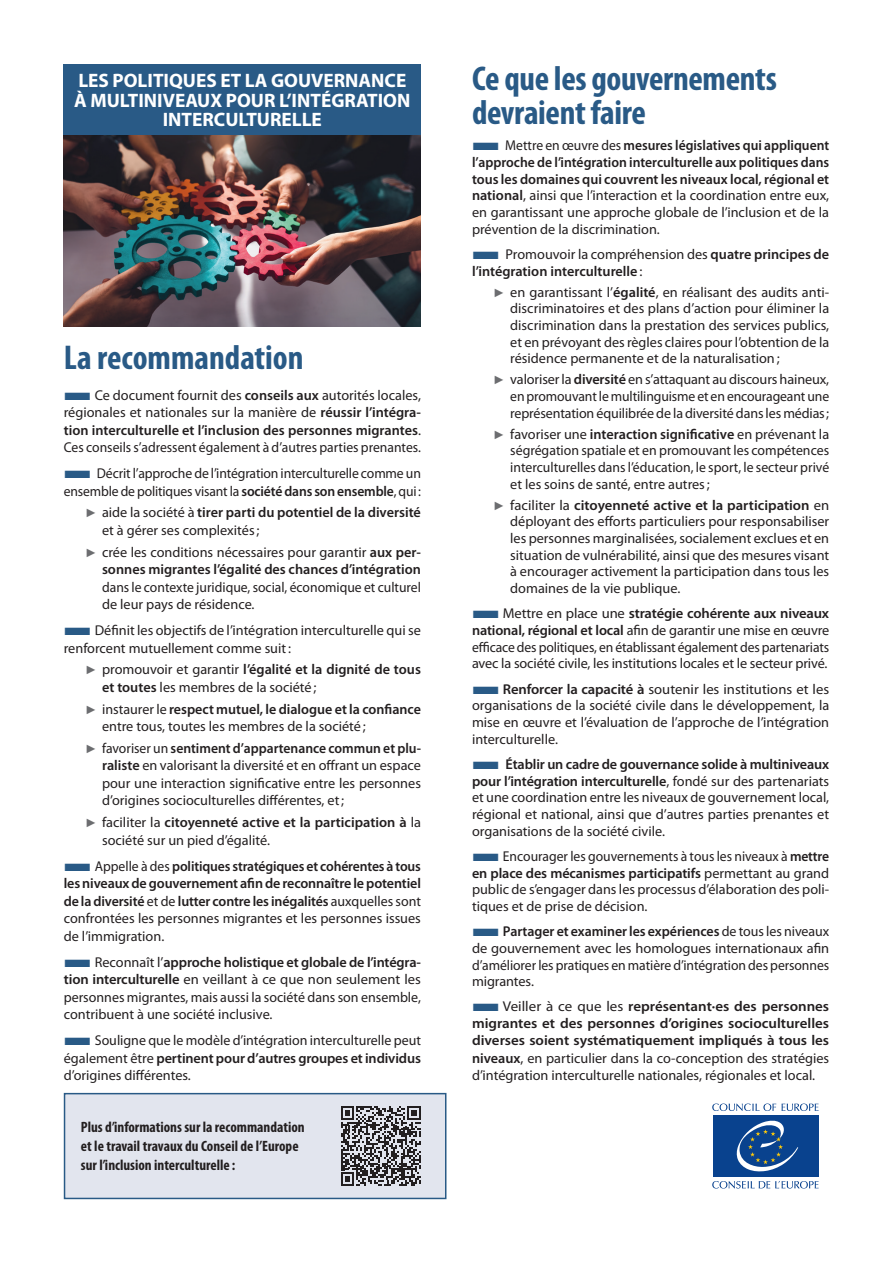
<style>
.page{position:relative;width:893px;height:1263px;background:#fff}
.page>*{position:absolute;margin:0;border:0;box-sizing:border-box;transform-origin:0 0}
.t1{font:700 condensed 34.5px/34.7px "Myriad Pro";letter-spacing:-.01em;color:#295a86}
.t2{font:700 19.5px/19.5px "Myriad Pro";color:#fff;text-align:center}
.t3{font:700 condensed 15px/18.8px "Myriad Pro";color:#231f20}
.t4{font:14.25px/16.6px "Myriad Pro";color:#231f20;text-align:justify}
.t5{font:14.25px/17.5px "Myriad Pro";color:#231f20;scale:.96 1}
.t6{font:600 14.25px/16.6px "Myriad Pro";color:#231f20;text-align:justify;scale:.96 1}
.t7{font:600 14.25px/17.2px "Myriad Pro";color:#231f20;text-align:justify;scale:1.05 1}
.t8{font:600 14.25px/17.5px "Myriad Pro";color:#231f20;text-align:right}
.s1{color:#295a86}
.s2{font-weight:600}
.s3{font-family:"Arial";font-size:12px;color:#6c6d70}
.s4{font-family:"Arial";font-weight:400;font-size:12px;color:#6c6d70}
.s5{font-weight:400}
</style>
<div class="page">
<svg style="left:712px;top:1103px;width:107px;height:8px"></svg>
<svg style="left:712px;top:1181px;width:107px;height:7px"></svg>
<div style="left:713px;top:1115px;width:105px;height:62px;background:#09428e"></div>
<svg style="left:736px;top:1120px;width:62px;height:52px"></svg>
<div style="left:64px;top:64px;width:357px;height:71px;background:#295a86"></div>
<img style="left:64px;top:135px;width:357px;height:191px">
<div style="left:64px;top:1093px;width:382px;height:106px;background:#e2e5ee;border:2px solid #295a86"></div>
<svg style="left:341px;top:1106px;width:80px;height:80px"></svg>
<h2 class="t2" style="left:74px;top:70px;width:338px">LES POLITIQUES ET LA GOUVERNANCE<br>À MULTINIVEAUX POUR L’INTÉGRATION<br>INTERCULTURELLE</h2>
<h1 class="t1" style="left:64px;top:340px;width:241px">La recommandation</h1>
<p class="t4" style="left:64px;top:386px;width:359px;line-height:17.5px"><span class="s1">■</span>Ce document fournit des <span class="s2">conseils aux</span> autorités locales, régionales et nationales sur la manière de <span class="s2">réussir l’intégra&shy;tion interculturelle et l’inclusion des personnes migrantes</span>.<br>Ces conseils s’adressent également à d’autres parties prenantes.</p>
<p class="t5" style="left:64px;top:464px;width:374px"><span class="s1">■</span> Décrit l’approche de l’intégration interculturelle comme un ensemble de politiques visant la <span class="s2">société dans son ensemble</span>, qui:</p>
<p class="t4" style="left:102px;top:503px;width:320px;line-height:17.5px;text-indent:-17px"><span class="s3">►</span> aide la société à <span class="s2">tirer parti du potentiel de la diversité </span>et à gérer ses complexités;</p>
<p class="t8" style="left:85px;top:543px;width:337px"><span class="s4">►</span> <span class="s5">crée les conditions nécessaires pour garantir</span> aux per&shy;sonnes migrantes l’égalité des chances d’intégration</p>
<p class="t5" style="left:102px;top:578px;width:334px">dans le contexte juridique, social, économique et culturel de leur pays de résidence.</p>
<p class="t4" style="left:64px;top:621px;width:359px;line-height:17.5px"><span class="s1">■</span>Définit les objectifs de l’intégration interculturelle qui se renforcent mutuellement comme suit:</p>
<p class="t4" style="left:102px;top:660px;width:320px;line-height:17.5px;text-indent:-17px"><span class="s3">►</span> promouvoir et garantir <span class="s2">l’égalité et la dignité de tous et toutes</span> les membres de la société;</p>
<p class="t4" style="left:102px;top:700px;width:320px;line-height:17.5px;text-indent:-17px"><span class="s3">►</span> instaurer le <span class="s2">respect mutuel, le dialogue et la confiance </span>entre tous, toutes les membres de la société;</p>
<p class="t5" style="left:102px;top:739px;width:334px;text-align:justify;text-indent:-17px"><span class="s3">►</span> favoriser un <span class="s2">sentiment d’appartenance commun et plu&shy;raliste</span> en valorisant la diversité et en offrant un espace pour une interaction significative entre les personnes d’origines socioculturelles différentes, et;</p>
<p class="t4" style="left:102px;top:813px;width:320px;line-height:17.5px;text-indent:-17px"><span class="s3">►</span> faciliter la <span class="s2">citoyenneté active et la participation à</span> la société sur un pied d’égalité.</p>
<p class="t6" style="left:64px;top:857px;width:374px;line-height:17.5px"><span class="s1">■</span><span class="s5">Appelle à des</span> politiques stratégiques et cohérentes à tous les niveaux de gouvernement afin de reconnaître le potentiel de la diversité <span class="s5">et de</span> lutter contre les inégalités <span class="s5">auxquelles sont confrontées les personnes migrantes et les personnes issues de l’immigration.</span></p>
<p class="t4" style="left:64px;top:953px;width:359px;line-height:17.5px"><span class="s1">■</span>Reconnaît l’<span class="s2">approche holistique et globale de l’intégra&shy;tion interculturelle</span> en veillant à ce que non seulement les personnes migrantes, mais aussi la société dans son ensemble, contribuent à une société inclusive.</p>
<p class="t4" style="left:64px;top:1031px;width:359px;line-height:17.5px"><span class="s1">■</span>Souligne que le modèle d’intégration interculturelle peut également être <span class="s2">pertinent pour d’autres groupes et individus </span>d’origines différentes.</p>
<p class="t3" style="left:81px;top:1118px;width:225px">Plus d’informations sur la recommandation et le travail travaux du Conseil de l’Europe sur l’inclusion interculturelle :</p>
<h1 class="t1" style="left:472px;top:60px;width:306px">Ce que les gouvernements devraient faire</h1>
<p class="t6" style="left:472px;top:137px;width:374px"><span class="s1">■</span> <span class="s5">Mettre en œuvre des</span> mesures législatives qui appliquent l’approche de l’intégration interculturelle aux politiques dans tous les domaines qui couvrent les niveaux local, régional et national<span class="s5">, ainsi que l’interaction et la coordination entre eux, en garantissant une approche globale de l’inclusion et de la prévention de la discrimination.</span></p>
<p class="t8" style="left:472px;top:245px;width:359px;line-height:16.6px;text-align:left"><span class="s1">■</span> <span class="s5">Promouvoir la compréhension des</span> quatre principes de l’intégration interculturelle<span class="s5">:</span></p>
<p class="t4" style="left:510px;top:283px;width:320px;text-indent:-17px"><span class="s3">►</span> en garantissant l’<span class="s2">égalité</span>, en réalisant des audits anti&shy;discriminatoires et des plans d’action pour éliminer la discrimination dans la prestation des services publics, et en prévoyant des règles claires pour l’obtention de la résidence permanente et de la naturalisation;</p>
<p class="t4" style="left:510px;top:371px;width:320px;text-indent:-17px"><span class="s3">►</span> valoriser la <span class="s2">diversité</span> en s’attaquant au discours haineux, en promouvant le multilinguisme et en encourageant une représentation équilibrée de la diversité dans les médias;</p>
<p class="t4" style="left:510px;top:425px;width:320px;text-indent:-17px"><span class="s3">►</span> favoriser une <span class="s2">interaction significative</span> en prévenant la ségrégation spatiale et en promouvant les compétences interculturelles dans l’éducation, le sport, le secteur privé et les soins de santé, entre autres;</p>
<p class="t4" style="left:510px;top:496px;width:320px;text-indent:-17px"><span class="s3">►</span> faciliter la <span class="s2">citoyenneté active et la participation</span> en déployant des efforts particuliers pour responsabiliser les personnes marginalisées, socialement exclues et en situation de vulnérabilité, ainsi que des mesures visant à encourager activement la participation dans tous les domaines de la vie publique.</p>
<p class="t4" style="left:472px;top:605px;width:359px"><span class="s1">■</span>Mettre en place une <span class="s2">stratégie cohérente aux niveaux national, régional et local</span> afin de garantir une mise en œuvre efficace des politiques, en établissant également des partenariats avec la société civile, les institutions locales et le secteur privé.</p>
<p class="t4" style="left:472px;top:680px;width:359px"><span class="s1">■</span><span class="s2">Renforcer la capacité à</span> soutenir les institutions et les organisations de la société civile dans le développement, la mise en œuvre et l’évaluation de l’approche de l’intégration interculturelle.</p>
<p class="t4" style="left:472px;top:755px;width:359px"><span class="s1">■</span> <span class="s2">Établir un cadre de gouvernance solide à multiniveaux pour l’intégration interculturelle</span>, fondé sur des partenariats et une coordination entre les niveaux de gouvernement local, régional et national, ainsi que d’autres parties prenantes et organisations de la société civile.</p>
<p class="t5" style="left:472px;top:847px;width:374px;line-height:16.6px;text-align:justify"><span class="s1">■</span>Encourager les gouvernements à tous les niveaux à <span class="s2">mettre en place des mécanismes participatifs</span> permettant au grand public de s’engager dans les processus d’élaboration des poli&shy;tiques et de prise de décision.</p>
<p class="t4" style="left:472px;top:923px;width:359px"><span class="s1">■</span><span class="s2">Partager et examiner les expériences</span> de tous les niveaux de gouvernement avec les homologues internationaux afin d’améliorer les pratiques en matière d’intégration des personnes migrantes.</p>
<p class="t7" style="left:472px;top:998px;width:342px"><span class="s1">■</span><span class="s5">Veiller à ce que les</span> représentant·es des personnes migrantes et des personnes d’origines socioculturelles diverses soient systématiquement impliqués à tous les niveaux<span class="s5">, en particulier dans la co-conception des stratégies d’intégration interculturelle nationales, régionales et local.</span></p>
</div>
